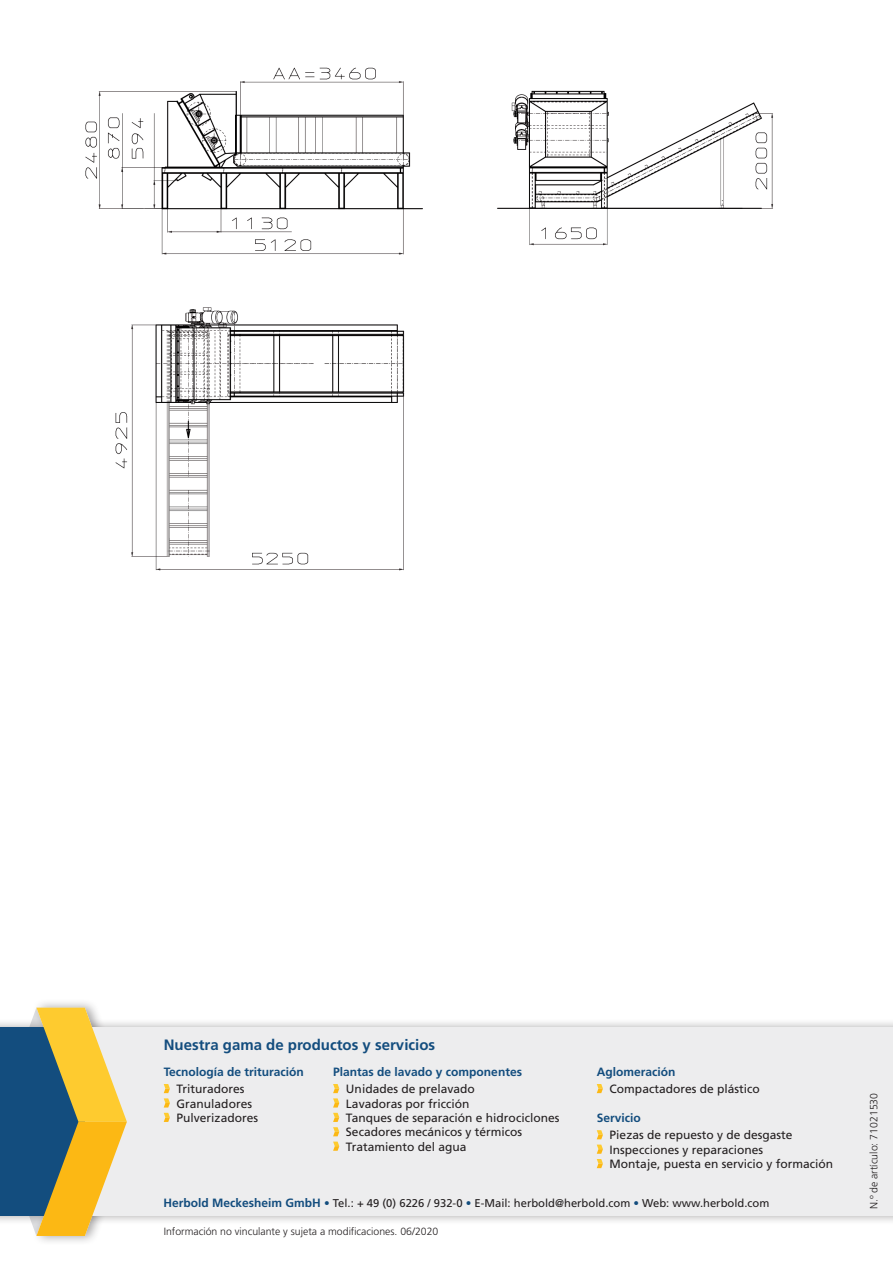
<style>
.page{position:relative;width:893px;height:1263px;background:#fff}
.page>*{position:absolute;margin:0;border:0;box-sizing:border-box;transform-origin:0 0}
.t1{font:700 15px "Frutiger LT Pro";color:#134d7e}
.t2{font:12px/14.4px "Frutiger LT Pro";color:#231f20}
.t3{font:700 12px "Frutiger LT Pro";color:#134d7e}
.t4{font:11.25px "Frutiger LT Pro";color:#231f20}
.t5{font:300 10.5px "Frutiger LT Pro";color:#231f20}
.s1{font-weight:700;font-size:12px;color:#134d7e}
.s2{color:#134d7e}
</style>
<div class="page">
<img style="left:85px;top:67px;width:338px;height:188px">
<img style="left:497px;top:90px;width:276px;height:156px">
<img style="left:115px;top:307px;width:290px;height:264px">
<div style="left:32px;top:998px;width:108px;height:133px;background:#231f20;opacity:.4"></div>
<div style="left:32px;top:1112px;width:108px;height:133px;background:#231f20;opacity:.4"></div>
<div style="left:0;top:1018px;width:893px;height:207px;background:#231f20;opacity:.4"></div>
<div style="left:85px;top:1028px;width:808px;height:188px;background:#ededee"></div>
<svg style="left:164px;top:1084px;width:6px;height:23px"></svg>
<svg style="left:164px;top:1113px;width:6px;height:9px"></svg>
<svg style="left:333px;top:1084px;width:6px;height:23px"></svg>
<svg style="left:333px;top:1113px;width:6px;height:38px"></svg>
<svg style="left:597px;top:1084px;width:6px;height:9px"></svg>
<svg style="left:597px;top:1130px;width:6px;height:38px"></svg>
<svg style="left:0;top:1008px;width:127px;height:228px"></svg>
<p class="t1" style="left:164px;top:1036px;width:273px">Nuestra gama de productos y servicios</p>
<p class="t3" style="left:164px;top:1064px;width:142px">Tecnología de trituración</p>
<p class="t2" style="left:177px;top:1082px;width:83px">Trituradores<br>Granuladores<br>Pulverizadores</p>
<p class="t3" style="left:333px;top:1064px;width:190px">Plantas de lavado y componentes</p>
<p class="t2" style="left:346px;top:1082px;width:215px">Unidades de prelavado<br>Lavadoras por fricción<br>Tanques de separación e hidrociclones<br>Secadores mecánicos y térmicos<br>Tratamiento del agua</p>
<p class="t3" style="left:597px;top:1064px;width:80px">Aglomeración</p>
<p class="t2" style="left:610px;top:1082px;width:152px">Compactadores de plástico</p>
<p class="t3" style="left:597px;top:1110px;width:46px">Servicio</p>
<p class="t2" style="left:610px;top:1128px;width:225px">Piezas de repuesto y de desgaste<br>Inspecciones y reparaciones<br>Montaje, puesta en servicio y formación</p>
<p class="t4" style="left:163px;top:1196px;width:607px"><span class="s1">Herbold Meckesheim GmbH</span> <span class="s2">•</span> Tel.: + 49 (0) 6226 / 932-0 <span class="s2">•</span> E-Mail: herbold@herbold.com <span class="s2">•</span> Web: www.herbold.com</p>
<p class="t5" style="left:164px;top:1225px;width:276px">Información no vinculante y sujeta a modificaciones. 06/2020</p>
<p class="t5" style="left:868px;top:1209px;width:118px;rotate:-90deg">N.º de artículo: 71021530</p>
</div>
